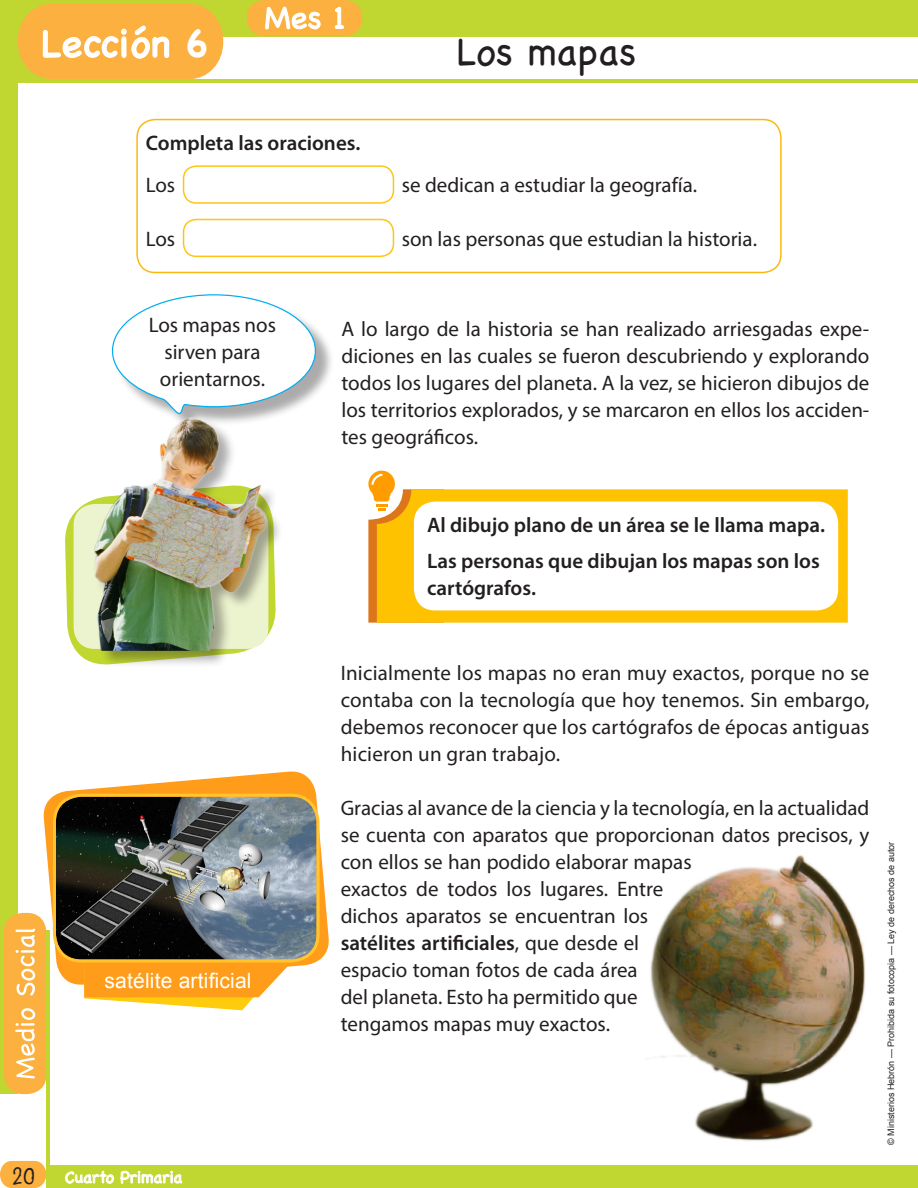
<style>
.page{position:relative;width:918px;height:1188px;background:#fff}
.page>*{position:absolute;margin:0;border:0;box-sizing:border-box;transform-origin:0 0}
.Texto{font:39px "Chalkboard";color:#fff}
.Titulo{font:39px "Chalkboard";color:#231f20}
.t1{font:24px "Lemonade ICG Bold";color:#231f20}
.Texto-2{font:21px/27px "Myriad Pro";color:#231f20;text-align:justify}
.t2{font:600 21px/27px "Myriad Pro";color:#231f20}
.Texto-3{font:21px "Arial";letter-spacing:.01em;color:#fff}
.t3{font:16.5px "Chalkboard";color:#fff}
.t4{font:9px "Arial";color:#231f20}
.s1{font-weight:700}
.s2{font-weight:600}
</style>
<div class="page">
<svg style="left:0;top:1161px;width:46px;height:27px"></svg>
<div style="left:0;top:0;width:18px;height:1093px;background:#c1d731"></div>
<div style="left:4px;top:913px;width:42px;height:181px;background:#fbb03f;border-radius:19px"></div>
<svg style="left:15px;top:929px;width:20px;height:149px"></svg>
<hr style="left:46px;top:931px;width:3px;height:257px;background:#c1d731">
<div style="left:47px;top:1165px;width:871px;height:23px;background:#c1d731"></div>
<svg style="left:65px;top:1171px;width:49px;height:13px"></svg>
<svg style="left:120px;top:1171px;width:62px;height:13px"></svg>
<div style="left:0;top:0;width:918px;height:36px;background:#c1d731"></div>
<hr style="left:0;top:79px;width:918px;height:4px;background:#c1d731">
<svg style="left:247px;top:0;width:115px;height:36px;background:#f8bf5e"></svg>
<div style="left:9px;top:0;width:104px;height:83px;background:#c1d731"></div>
<div style="left:18px;top:4px;width:205px;height:75px;background:#fbb03f;border-radius:35px"></div>
<svg style="left:42px;top:25px;width:128px;height:54px"></svg>
<div style="left:136px;top:119px;width:646px;height:154px;border:2px solid #fcb812;border-radius:18px"></div>
<div style="left:183px;top:165px;width:211px;height:39px;border:2px solid #fec514;border-radius:13px"></div>
<div style="left:183px;top:219px;width:211px;height:38px;border:2px solid #fec514;border-radius:13px"></div>
<img style="left:650px;top:855px;width:215px;height:286px">
<svg style="left:42px;top:771px;width:287px;height:216px"></svg>
<img style="left:56px;top:797px;width:261px;height:163px">
<div style="left:53px;top:794px;width:267px;height:169px;border:3px solid #ffc42e;border-radius:27px"></div>
<svg style="left:84px;top:966px;width:204px;height:44px"></svg>
<svg style="left:444px;top:489px;width:404px;height:134px;background:#ffc50f"></svg>
<svg style="left:368px;top:471px;width:76px;height:152px"></svg>
<div style="left:414px;top:502px;width:424px;height:108px;background:#fff;border-radius:21px"></div>
<div style="left:115px;top:296px;width:219px;height:136px;background:#231f20;opacity:.38"></div>
<svg style="left:111px;top:294px;width:206px;height:120px"></svg>
<svg style="left:65px;top:499px;width:30px;height:165px"></svg>
<div style="left:74px;top:504px;width:194px;height:145px;background:#ecf3cf;border-radius:21px"></div>
<div style="left:95px;top:418px;width:189px;height:250px;background:#231f20;opacity:.38"></div>
<img style="left:94px;top:409px;width:183px;height:241px">
<p class="Texto" style="left:41px;top:20px;width:169px">Lección <span class="s1">6</span></p>
<p class="Titulo" style="left:456px;top:29px;width:181px">Los mapas</p>
<p class="t2" style="left:146px;top:129px;width:216px">Completa las oraciones.</p>
<p class="Texto-2" style="left:146px;top:172px;width:31px">Los</p>
<p class="Texto-2" style="left:402px;top:172px;width:297px">se dedican a estudiar la geografía.</p>
<p class="Texto-2" style="left:146px;top:225px;width:31px">Los</p>
<p class="Texto-2" style="left:402px;top:225px;width:357px">son las personas que estudian la historia.</p>
<p class="Texto-2" style="left:149px;top:311px;width:129px;text-align:center">Los mapas nos sirven para orientarnos.</p>
<p class="Texto-2" style="left:342px;top:315px;width:529px">A lo largo de la historia se han realizado arriesgadas expe&shy;diciones en las cuales se fueron descubriendo y explorando todos los lugares del planeta. A la vez, se hicieron dibujos de los territorios explorados, y se marcaron en ellos los acciden&shy;tes geográficos.</p>
<p class="Texto-3" style="left:105px;top:967px;width:149px">satélite artificial</p>
<p class="t1" style="left:12px;top:1162px;width:25px">20</p>
<p class="t3" style="left:65px;top:1167px;width:119px">Cuarto Primaria</p>
<p class="t2" style="left:427px;top:511px;width:399px">Al dibujo plano de un área se le llama mapa.</p>
<p class="t2" style="left:427px;top:547px;width:394px">Las personas que dibujan los mapas son los cartógrafos.</p>
<p class="Texto-2" style="left:341px;top:659px;width:530px">Inicialmente los mapas no eran muy exactos, porque no se contaba con la tecnología que hoy tenemos. Sin embargo, debemos reconocer que los cartógrafos de épocas antiguas hicieron un gran trabajo.</p>
<p class="Texto-2" style="left:341px;top:794px;width:530px;text-align:left">Gracias al avance de la ciencia y la tecnología, en la actualidad se cuenta con aparatos que proporcionan datos precisos, y con ellos se han podido elaborar mapas<br>exactos de todos los lugares. Entre<br>dichos aparatos se encuentran los<br><span class="s2">satélites artificiales</span>, que desde el<br>espacio toman fotos de cada área<br>del planeta. Esto ha permitido que<br>tengamos mapas muy exactos.</p>
<p class="t4" style="left:885px;top:1145px;width:305px;rotate:-90deg">© Ministerios Hebrón — Prohibida su fotocopia — Ley de derechos de autor</p>
</div>
